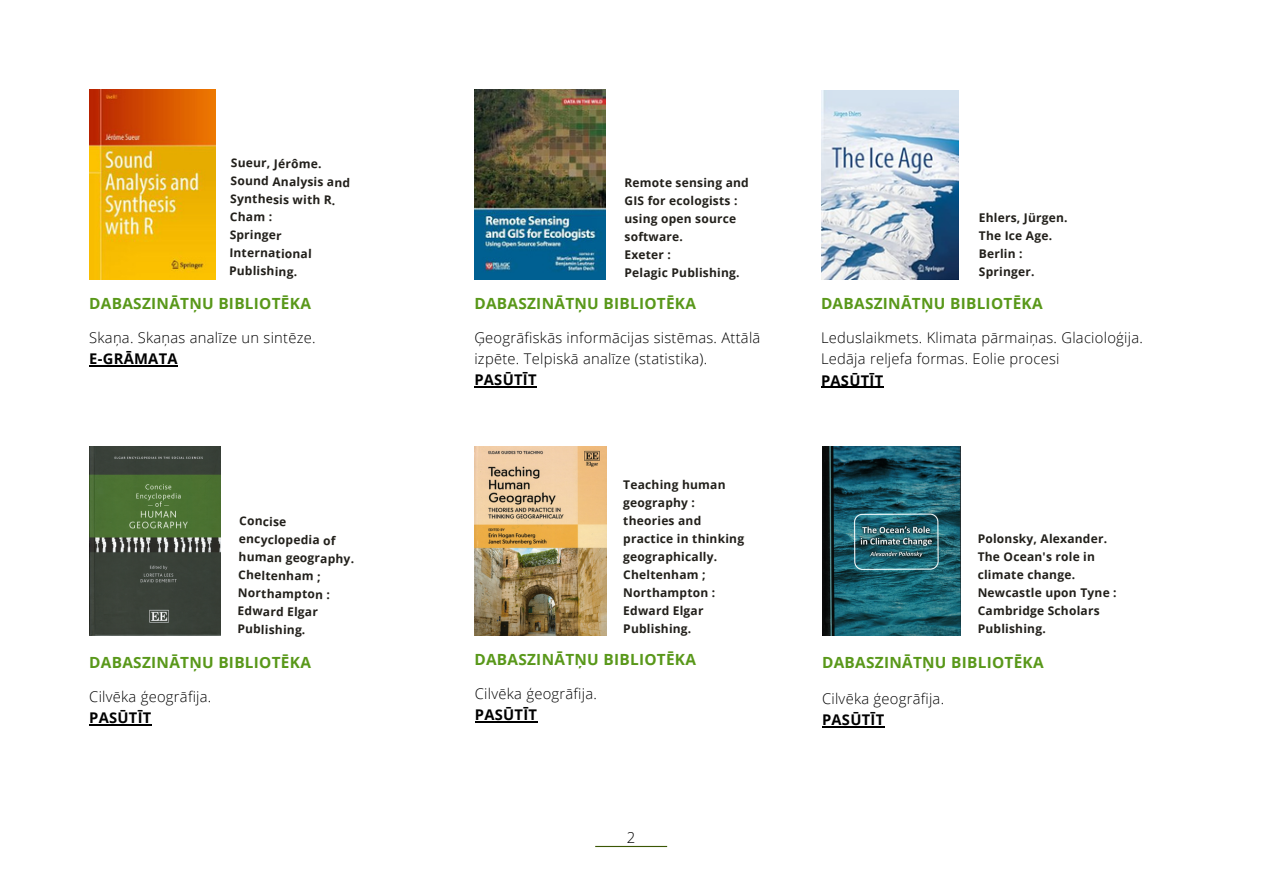
<style>
.page{position:relative;width:1263px;height:894px;background:#fff}
.page>*{position:absolute;margin:0;border:0;box-sizing:border-box;transform-origin:0 0}
.t1{font:700 15.45px "Open Sans";letter-spacing:.02em;color:#59981a}
.t2{font:300 15px "Open Sans";color:#000}
.t3{font:300 14.7px/21.3px "Open Sans";letter-spacing:.02em;color:#000}
.t4{font:700 14.7px "Open Sans";letter-spacing:.02em;color:#000}
.t5{font:700 12px/18px "Open Sans";letter-spacing:.02em;color:#22201b}
</style>
<div class="page">
<hr style="left:595px;top:845px;width:72px;height:1px;background:#3b5704">
<img style="left:89px;top:89px;width:126px;height:190px">
<img style="left:474px;top:89px;width:132px;height:190px">
<img style="left:821px;top:90px;width:137px;height:189px">
<img style="left:89px;top:446px;width:132px;height:189px">
<img style="left:475px;top:446px;width:131px;height:189px">
<img style="left:822px;top:446px;width:138px;height:189px">
<hr style="left:89px;top:365px;width:89px;height:1px;background:#000">
<hr style="left:474px;top:386px;width:63px;height:1px;background:#000">
<hr style="left:821px;top:386px;width:62px;height:2px;background:#000">
<hr style="left:89px;top:723px;width:63px;height:2px;background:#000">
<hr style="left:475px;top:721px;width:62px;height:1px;background:#000">
<hr style="left:822px;top:726px;width:62px;height:1px;background:#000">
<p class="t5" style="left:231px;top:153px;width:92px;rotate:1deg">Sueur, Jérôme.</p>
<p class="t5" style="left:231px;top:171px;width:121px;rotate:1deg">Sound Analysis and<br>Synthesis with R.</p>
<p class="t5" style="left:230px;top:207px;width:44px;rotate:1deg">Cham :</p>
<p class="t5" style="left:230px;top:225px;width:84px;rotate:1deg">Springer<br>International<br>Publishing.</p>
<p class="t5" style="left:624px;top:173px;width:126px">Remote sensing and<br>GIS for ecologists :</p>
<p class="t5" style="left:624px;top:209px;width:113px">using open source software.</p>
<p class="t5" style="left:624px;top:245px;width:48px">Exeter :</p>
<p class="t5" style="left:624px;top:263px;width:117px">Pelagic Publishing.</p>
<p class="t5" style="left:979px;top:209px;width:90px">Ehlers, Jürgen.</p>
<p class="t5" style="left:979px;top:227px;width:75px">The Ice Age.</p>
<p class="t5" style="left:979px;top:245px;width:45px">Berlin :</p>
<p class="t5" style="left:979px;top:263px;width:57px">Springer.</p>
<p class="t1" style="left:89px;top:292px;width:223px">DABASZINĀTŅU BIBLIOTĒKA</p>
<p class="t1" style="left:474px;top:292px;width:223px">DABASZINĀTŅU BIBLIOTĒKA</p>
<p class="t1" style="left:821px;top:292px;width:223px">DABASZINĀTŅU BIBLIOTĒKA</p>
<p class="t3" style="left:89px;top:326px;width:228px">Skaņa. Skaņas analīze un sintēze.</p>
<p class="t4" style="left:89px;top:348px;width:90px">E-GRĀMATA</p>
<p class="t5" style="left:239px;top:511px;width:117px;rotate:1deg">Concise encyclopedia of human geography.</p>
<p class="t5" style="left:239px;top:565px;width:84px;rotate:1deg">Cheltenham ;</p>
<p class="t5" style="left:238px;top:583px;width:93px;rotate:1deg">Northampton :<br>Edward Elgar<br>Publishing.</p>
<p class="t3" style="left:474px;top:326px;width:288px">Ģeogrāfiskās informācijas sistēmas. Attālā izpēte. Telpiskā analīze (statistika).</p>
<p class="t4" style="left:474px;top:369px;width:64px">PASŪTĪT</p>
<p class="t5" style="left:623px;top:475px;width:104px">Teaching human geography :</p>
<p class="t5" style="left:623px;top:511px;width:122px">theories and practice in thinking geographically.</p>
<p class="t5" style="left:623px;top:565px;width:93px">Cheltenham ;<br>Northampton :</p>
<p class="t5" style="left:623px;top:601px;width:82px">Edward Elgar<br>Publishing.</p>
<p class="t3" style="left:821px;top:326px;width:323px">Leduslaikmets. Klimata pārmaiņas. Glacioloģija.<br>Ledāja reljefa formas. Eolie procesi</p>
<p class="t4" style="left:821px;top:370px;width:64px">PASŪTĪT</p>
<p class="t5" style="left:978px;top:529px;width:131px">Polonsky, Alexander.</p>
<p class="t5" style="left:978px;top:547px;width:119px">The Ocean's role in climate change.</p>
<p class="t5" style="left:978px;top:583px;width:141px">Newcastle upon Tyne :</p>
<p class="t5" style="left:978px;top:601px;width:123px">Cambridge Scholars<br>Publishing.</p>
<p class="t1" style="left:89px;top:651px;width:223px">DABASZINĀTŅU BIBLIOTĒKA</p>
<p class="t1" style="left:474px;top:648px;width:223px">DABASZINĀTŅU BIBLIOTĒKA</p>
<p class="t1" style="left:822px;top:651px;width:223px">DABASZINĀTŅU BIBLIOTĒKA</p>
<p class="t3" style="left:89px;top:685px;width:124px">Cilvēka ģeogrāfija.</p>
<p class="t4" style="left:89px;top:707px;width:64px">PASŪTĪT</p>
<p class="t3" style="left:475px;top:682px;width:124px">Cilvēka ģeogrāfija.</p>
<p class="t4" style="left:475px;top:704px;width:64px">PASŪTĪT</p>
<p class="t3" style="left:822px;top:687px;width:124px">Cilvēka ģeogrāfija.</p>
<p class="t4" style="left:822px;top:709px;width:64px">PASŪTĪT</p>
<p class="t2" style="left:627px;top:826px;width:10px">2</p>
</div>
